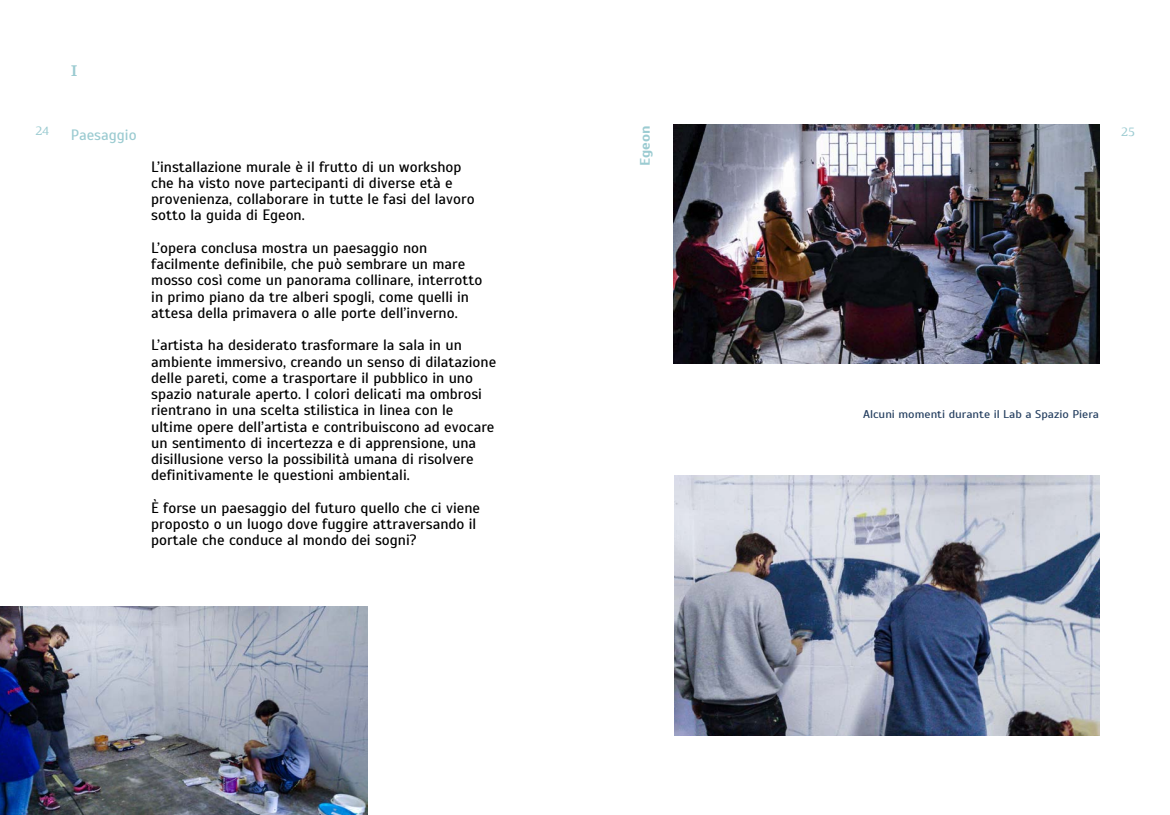
<style>
.page{position:relative;width:1170px;height:815px;background:#fff}
.page>*{position:absolute;margin:0;border:0;box-sizing:border-box;transform-origin:0 0}
.t1{font:600 17.5px "Manuale";color:#9bcbd1;scale:1.08 1}
.t2{font:15px/16.2px "Scada";color:#000}
.t3{font:15px "Scada";color:#9bcbd1}
.t4{font:700 13.75px "Scada";color:#9bcbd1;scale:1.08 1}
.t5{font:13.75px "Manuale";color:#9bcbd1}
.t6{font:11.25px "Scada";color:#253f60;scale:1.08 1}
</style>
<div class="page">
<img style="left:673px;top:124px;width:425px;height:239px">
<img style="left:674px;top:475px;width:424px;height:260px">
<img style="left:0;top:606px;width:368px;height:209px">
<p class="t1" style="left:71px;top:59px;width:8px">I</p>
<p class="t4" style="left:636px;top:166px;width:39px;rotate:-90deg">Egeon</p>
<p class="t5" style="left:35px;top:122px;width:15px">24</p>
<p class="t5" style="left:1121px;top:122px;width:15px">25</p>
<p class="t2" style="left:151px;top:158px;width:325px">L’installazione murale è il frutto di un workshop che ha visto nove partecipanti di diverse età e provenienza, collaborare in tutte le fasi del lavoro sotto la guida di Egeon.</p>
<p class="t2" style="left:151px;top:240px;width:332px">L’opera conclusa mostra un paesaggio non facilmente definibile, che può sembrare un mare mosso così come un panorama collinare, interrotto in primo piano da tre alberi spogli, come quelli in attesa della primavera o alle porte dell’inverno.</p>
<p class="t2" style="left:151px;top:337px;width:346px">L’artista ha desiderato trasformare la sala in un ambiente immersivo, creando un senso di dilatazione delle pareti, come a trasportare il pubblico in uno spazio naturale aperto. I colori delicati ma ombrosi rientrano in una scelta stilistica in linea con le ultime opere dell’artista e contribuiscono ad evocare un sentimento di incertezza e di apprensione, una disillusione verso la possibilità umana di risolvere definitivamente le questioni ambientali.</p>
<p class="t2" style="left:151px;top:500px;width:330px">È forse un paesaggio del futuro quello che ci viene proposto o un luogo dove fuggire attraversando il portale che conduce al mondo dei sogni?</p>
<p class="t3" style="left:71px;top:126px;width:67px">Paesaggio</p>
<p class="t6" style="left:863px;top:408px;width:220px">Alcuni momenti durante il Lab a Spazio Piera</p>
</div>
